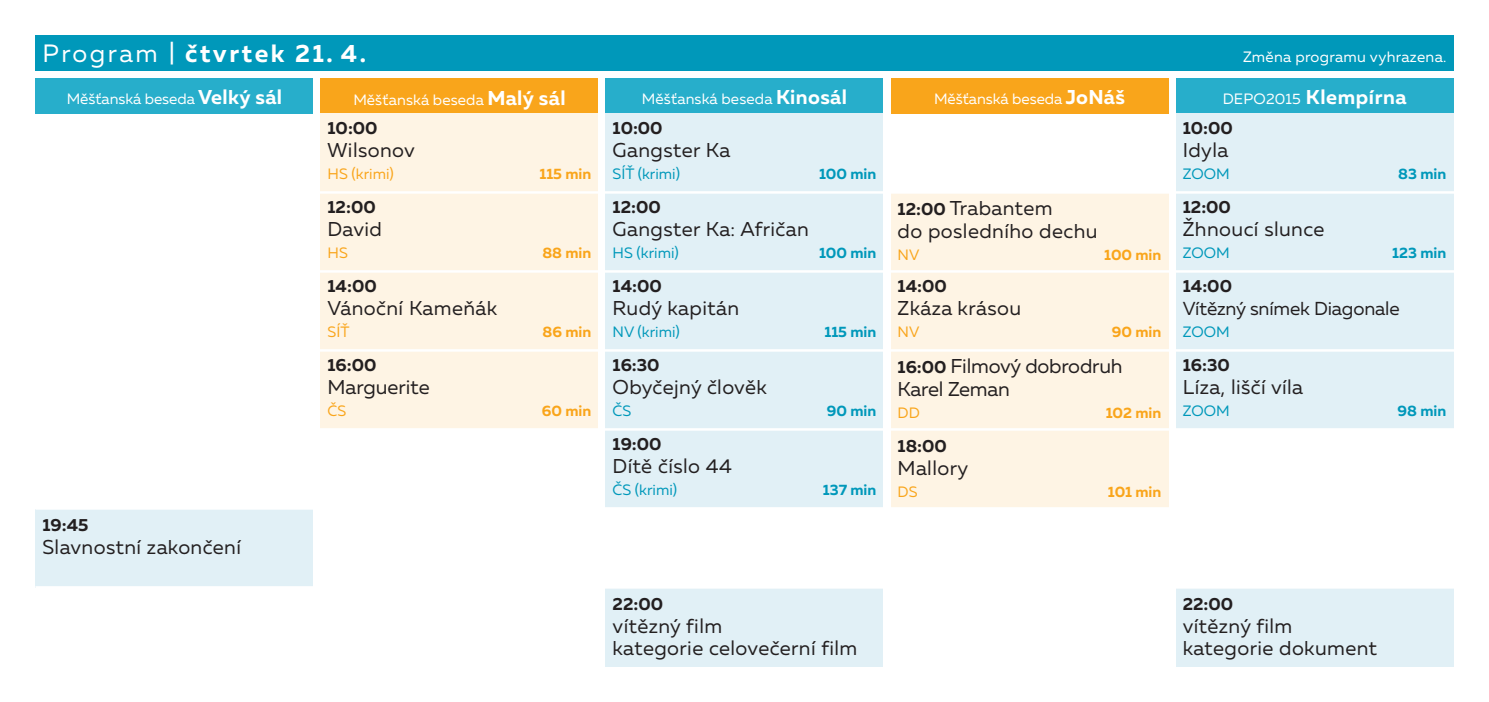
<style>
.page{position:relative;width:1489px;height:702px;background:#fff}
.page>*{position:absolute;margin:0;border:0;box-sizing:border-box;transform-origin:0 0}
.t1{font:700 25px "Muller";letter-spacing:.1em;color:#fff}
.t2{font:20px/22.5px "Muller";letter-spacing:.02em;color:#231f20}
.t3{font:20px/22.5px "Muller";letter-spacing:-.01em;color:#231f20}
.t4{font:700 20px "Muller";letter-spacing:.03em;color:#fff}
.t5{font:20px "Muller";color:#231f20}
.t6{font:18.75px "Muller";letter-spacing:-.01em;color:#231f20}
.t7{font:700 17.5px "Muller";color:#231f20}
.t8{font:15px "Muller";letter-spacing:.01em;color:#fff}
.t9{font:15px "Muller";color:#0098ba}
.t10{font:700 15px "Muller";color:#0098ba}
.t11{font:700 15px "Muller";color:#f9a51b}
.t12{font:15px "Muller";color:#f9a51b}
.s1{font-weight:400}
.s2{font-weight:700;font-size:20px}
.s3{font-weight:400;font-size:15px}
.s4{font-weight:700;font-size:17.5px}
</style>
<div class="page">
<div style="left:35px;top:78px;width:278px;height:35px;background:#27aecb"></div>
<div style="left:320px;top:78px;width:278px;height:35px;background:#f9a51b"></div>
<div style="left:605px;top:78px;width:278px;height:35px;background:#27aecb"></div>
<div style="left:890px;top:78px;width:278px;height:35px;background:#f9a51b"></div>
<div style="left:1175px;top:78px;width:278px;height:35px;background:#27aecb"></div>
<div style="left:35px;top:35px;width:1418px;height:36px;background:#0098ba"></div>
<div style="left:35px;top:508px;width:278px;height:79px;background:#e1f0f6"></div>
<div style="left:320px;top:113px;width:278px;height:79px;background:#fef4e4"></div>
<div style="left:320px;top:192px;width:278px;height:79px;background:#fef4e4"></div>
<div style="left:320px;top:271px;width:278px;height:79px;background:#fef4e4"></div>
<div style="left:320px;top:350px;width:278px;height:79px;background:#fef4e4"></div>
<div style="left:605px;top:192px;width:278px;height:79px;background:#e1f0f6"></div>
<div style="left:605px;top:271px;width:278px;height:79px;background:#e1f0f6"></div>
<div style="left:605px;top:350px;width:278px;height:79px;background:#e1f0f6"></div>
<div style="left:605px;top:429px;width:278px;height:79px;background:#e1f0f6"></div>
<div style="left:605px;top:113px;width:278px;height:79px;background:#e1f0f6"></div>
<div style="left:605px;top:587px;width:278px;height:79px;background:#e1f0f6"></div>
<div style="left:1175px;top:587px;width:278px;height:79px;background:#e1f0f6"></div>
<div style="left:890px;top:192px;width:278px;height:79px;background:#fef4e4"></div>
<div style="left:890px;top:271px;width:278px;height:79px;background:#fef4e4"></div>
<div style="left:890px;top:429px;width:278px;height:79px;background:#fef4e4"></div>
<div style="left:890px;top:350px;width:278px;height:79px;background:#fef4e4"></div>
<div style="left:1175px;top:271px;width:278px;height:79px;background:#e1f0f6"></div>
<div style="left:1175px;top:113px;width:278px;height:79px;background:#e1f0f6"></div>
<div style="left:1175px;top:192px;width:278px;height:79px;background:#e1f0f6"></div>
<div style="left:1175px;top:350px;width:278px;height:79px;background:#e1f0f6"></div>
<hr style="left:35px;top:191px;width:1425px;height:3px;background:#fff">
<hr style="left:35px;top:270px;width:1425px;height:3px;background:#fff">
<hr style="left:35px;top:349px;width:1425px;height:2px;background:#fff">
<hr style="left:35px;top:428px;width:1425px;height:2px;background:#fff">
<hr style="left:35px;top:507px;width:1425px;height:2px;background:#fff">
<hr style="left:35px;top:586px;width:1425px;height:2px;background:#fff">
<p class="t1" style="left:43px;top:38px;width:325px"><span class="s1">Program |</span> čtvrtek 21. 4.</p>
<p class="t8" style="left:1242px;top:48px;width:205px">Změna programu vyhrazena.</p>
<p class="t8" style="left:67px;top:89px;width:217px">Měšťanská beseda <span class="s2">Velký sál</span></p>
<p class="t8" style="left:353px;top:90px;width:214px">Měšťanská beseda <span class="s2">Malý sál</span></p>
<p class="t8" style="left:642px;top:89px;width:206px">Měšťanská beseda <span class="s2">Kinosál</span></p>
<p class="t8" style="left:934px;top:89px;width:192px">Měšťanská beseda <span class="s2">JoNáš</span></p>
<p class="t4" style="left:1222px;top:84px;width:185px"><span class="s3">DEPO2015</span> Klempírna</p>
<p class="t7" style="left:43px;top:514px;width:47px">19:45</p>
<p class="t2" style="left:43px;top:535px;width:200px">Slavnostní zakončení</p>
<p class="t7" style="left:327px;top:117px;width:52px">10:00</p>
<p class="t2" style="left:327px;top:138px;width:89px">Wilsonov</p>
<p class="t12" style="left:327px;top:165px;width:68px">HS (krimi)</p>
<p class="t11" style="left:539px;top:165px;width:53px">115 min</p>
<p class="t7" style="left:327px;top:196px;width:50px">12:00</p>
<p class="t2" style="left:327px;top:217px;width:56px">David</p>
<p class="t12" style="left:327px;top:244px;width:22px">HS</p>
<p class="t11" style="left:542px;top:243px;width:50px">88 min</p>
<p class="t7" style="left:327px;top:275px;width:51px">14:00</p>
<p class="t2" style="left:327px;top:296px;width:171px">Vánoční Kameňák</p>
<p class="t12" style="left:327px;top:323px;width:23px">SÍŤ</p>
<p class="t11" style="left:542px;top:322px;width:50px">86 min</p>
<p class="t7" style="left:327px;top:354px;width:50px">16:00</p>
<p class="t5" style="left:327px;top:374px;width:104px">Marguerite</p>
<p class="t12" style="left:327px;top:402px;width:20px">ČS</p>
<p class="t11" style="left:542px;top:401px;width:51px">60 min</p>
<p class="t7" style="left:612px;top:117px;width:52px">10:00</p>
<p class="t2" style="left:612px;top:138px;width:119px">Gangster Ka</p>
<p class="t9" style="left:612px;top:165px;width:69px">SÍŤ (krimi)</p>
<p class="t10" style="left:819px;top:165px;width:59px">100 min</p>
<p class="t7" style="left:612px;top:196px;width:50px">12:00</p>
<p class="t2" style="left:612px;top:217px;width:198px">Gangster Ka: Afričan</p>
<p class="t9" style="left:612px;top:244px;width:68px">HS (krimi)</p>
<p class="t10" style="left:819px;top:243px;width:59px">100 min</p>
<p class="t7" style="left:612px;top:275px;width:51px">14:00</p>
<p class="t2" style="left:612px;top:296px;width:128px">Rudý kapitán</p>
<p class="t9" style="left:612px;top:323px;width:69px">NV (krimi)</p>
<p class="t10" style="left:824px;top:322px;width:53px">115 min</p>
<p class="t7" style="left:612px;top:354px;width:49px">16:30</p>
<p class="t2" style="left:612px;top:375px;width:156px">Obyčejný člověk</p>
<p class="t9" style="left:612px;top:402px;width:20px">ČS</p>
<p class="t10" style="left:826px;top:401px;width:51px">90 min</p>
<p class="t7" style="left:612px;top:433px;width:50px">19:00</p>
<p class="t2" style="left:612px;top:454px;width:121px">Dítě číslo 44</p>
<p class="t9" style="left:612px;top:481px;width:66px">ČS (krimi)</p>
<p class="t10" style="left:822px;top:480px;width:55px">137 min</p>
<p class="t2" style="left:897px;top:197px;width:201px"><span class="s4">12:00</span> Trabantem<br>do posledního dechu</p>
<p class="t12" style="left:897px;top:246px;width:23px">NV</p>
<p class="t11" style="left:1103px;top:245px;width:59px">100 min</p>
<p class="t7" style="left:897px;top:275px;width:51px">14:00</p>
<p class="t2" style="left:897px;top:296px;width:125px">Zkáza krásou</p>
<p class="t12" style="left:897px;top:323px;width:23px">NV</p>
<p class="t11" style="left:1111px;top:322px;width:51px">90 min</p>
<p class="t3" style="left:897px;top:354px;width:226px"><span class="s4">16:00</span> Filmový dobrodruh<br>Karel Zeman</p>
<p class="t12" style="left:897px;top:404px;width:24px">DD</p>
<p class="t11" style="left:1105px;top:403px;width:57px">102 min</p>
<p class="t7" style="left:897px;top:435px;width:51px">18:00</p>
<p class="t2" style="left:897px;top:456px;width:72px">Mallory</p>
<p class="t12" style="left:897px;top:482px;width:21px">DS</p>
<p class="t11" style="left:1107px;top:482px;width:55px">101 min</p>
<p class="t7" style="left:1182px;top:117px;width:52px">10:00</p>
<p class="t2" style="left:1182px;top:138px;width:47px">Idyla</p>
<p class="t9" style="left:1182px;top:165px;width:48px">ZOOM</p>
<p class="t10" style="left:1397px;top:165px;width:50px">83 min</p>
<p class="t7" style="left:1182px;top:196px;width:50px">12:00</p>
<p class="t2" style="left:1182px;top:217px;width:143px">Žhnoucí slunce</p>
<p class="t9" style="left:1182px;top:244px;width:48px">ZOOM</p>
<p class="t10" style="left:1392px;top:243px;width:56px">123 min</p>
<p class="t7" style="left:1182px;top:275px;width:51px">14:00</p>
<p class="t6" style="left:1182px;top:296px;width:218px">Vítězný snímek Diagonale</p>
<p class="t9" style="left:1182px;top:323px;width:48px">ZOOM</p>
<p class="t7" style="left:1182px;top:354px;width:49px">16:30</p>
<p class="t2" style="left:1182px;top:375px;width:122px">Líza, liščí víla</p>
<p class="t9" style="left:1182px;top:401px;width:48px">ZOOM</p>
<p class="t10" style="left:1397px;top:401px;width:50px">98 min</p>
<p class="t7" style="left:612px;top:593px;width:52px">22:00</p>
<p class="t2" style="left:612px;top:614px;width:246px">vítězný film<br>kategorie celovečerní film</p>
<p class="t7" style="left:1182px;top:593px;width:52px">22:00</p>
<p class="t2" style="left:1182px;top:614px;width:196px">vítězný film kategorie dokument</p>
</div>
